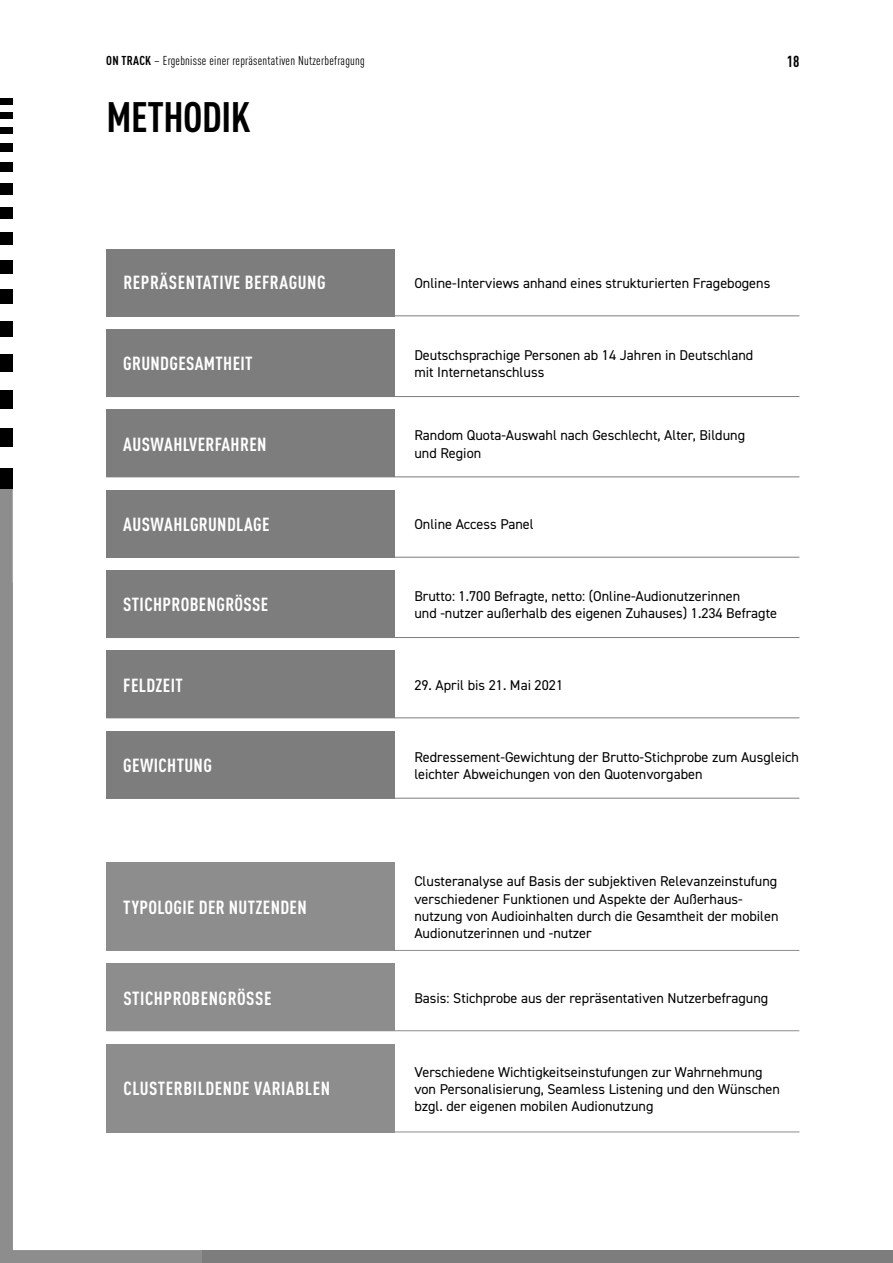
<style>
.page{position:relative;width:893px;height:1263px;background:#fff}
.page>*{position:absolute;margin:0;border:0;box-sizing:border-box;transform-origin:0 0}
.t1{font:700 condensed 42px "DINOT";letter-spacing:-.01em;color:#000}
.t2{font:700 condensed 18.75px "DINOT";letter-spacing:.02em;color:#fff}
.t3{font:700 condensed 15.75px "DINOT";color:#000}
.t4{font:14.25px/17.1px "DIN2014";color:#000}
.t5{font:condensed 12.75px "DINOT";letter-spacing:.02em;color:#000}
.s1{font-weight:700}
</style>
<div class="page">
<svg style="left:0;top:489px;width:13px;height:94px"></svg>
<div style="left:202px;top:1250px;width:691px;height:13px;background:#7d7d7d"></div>
<div style="left:0;top:468px;width:13px;height:21px;background:#000"></div>
<div style="left:0;top:98px;width:13px;height:7px;background:#000"></div>
<div style="left:0;top:112px;width:13px;height:7px;background:#000"></div>
<div style="left:0;top:127px;width:13px;height:8px;background:#000"></div>
<div style="left:0;top:144px;width:13px;height:9px;background:#000"></div>
<div style="left:0;top:163px;width:13px;height:10px;background:#000"></div>
<div style="left:0;top:184px;width:13px;height:11px;background:#000"></div>
<div style="left:0;top:207px;width:13px;height:12px;background:#000"></div>
<div style="left:0;top:232px;width:13px;height:14px;background:#000"></div>
<div style="left:0;top:260px;width:13px;height:14px;background:#000"></div>
<div style="left:0;top:289px;width:13px;height:16px;background:#000"></div>
<div style="left:0;top:321px;width:13px;height:16px;background:#000"></div>
<div style="left:0;top:355px;width:13px;height:17px;background:#000"></div>
<div style="left:0;top:390px;width:13px;height:19px;background:#000"></div>
<div style="left:0;top:428px;width:13px;height:20px;background:#000"></div>
<svg style="left:0;top:583px;width:202px;height:680px"></svg>
<div style="left:106px;top:249px;width:289px;height:68px;background:#7d7d7d"></div>
<hr style="left:106px;top:315px;width:693px;height:1px;background:#7d7d7d">
<div style="left:106px;top:329px;width:289px;height:68px;background:#7d7d7d"></div>
<hr style="left:106px;top:396px;width:693px;height:1px;background:#7d7d7d">
<div style="left:106px;top:410px;width:289px;height:67px;background:#7d7d7d"></div>
<hr style="left:106px;top:476px;width:693px;height:1px;background:#7d7d7d">
<div style="left:106px;top:490px;width:289px;height:68px;background:#7d7d7d"></div>
<hr style="left:106px;top:557px;width:693px;height:1px;background:#7d7d7d">
<div style="left:106px;top:570px;width:289px;height:68px;background:#7d7d7d"></div>
<hr style="left:106px;top:637px;width:693px;height:1px;background:#7d7d7d">
<div style="left:106px;top:651px;width:289px;height:67px;background:#7d7d7d"></div>
<hr style="left:106px;top:717px;width:693px;height:1px;background:#7d7d7d">
<div style="left:106px;top:731px;width:289px;height:67px;background:#7d7d7d"></div>
<hr style="left:106px;top:798px;width:693px;height:1px;background:#7d7d7d">
<div style="left:106px;top:862px;width:289px;height:89px;background:#8d8d8d"></div>
<hr style="left:106px;top:950px;width:693px;height:1px;background:#8d8d8d">
<div style="left:106px;top:963px;width:289px;height:68px;background:#8d8d8d"></div>
<hr style="left:106px;top:1030px;width:693px;height:1px;background:#8d8d8d">
<div style="left:106px;top:1044px;width:289px;height:88px;background:#8d8d8d"></div>
<hr style="left:106px;top:1131px;width:693px;height:1px;background:#8d8d8d">
<p class="t5" style="left:106px;top:52px;width:260px"><span class="s1">ON TRACK</span> – Ergebnisse einer repräsentativen Nutzerbefragung</p>
<p class="t3" style="left:787px;top:50px;width:14px">18</p>
<h1 class="t1" style="left:107px;top:86px;width:146px">METHODIK</h1>
<h2 class="t2" style="left:123px;top:269px;width:204px">REPRÄSENTATIVE BEFRAGUNG</h2>
<p class="t4" style="left:414px;top:275px;width:357px">Online-Interviews anhand eines strukturierten Fragebogens</p>
<h2 class="t2" style="left:123px;top:350px;width:131px">GRUNDGESAMTHEIT</h2>
<p class="t4" style="left:414px;top:346px;width:340px">Deutschsprachige Personen ab 14 Jahren in Deutschland mit Internetanschluss</p>
<h2 class="t2" style="left:123px;top:430px;width:145px">AUSWAHLVERFAHREN</h2>
<p class="t4" style="left:414px;top:427px;width:332px">Random Quota-Auswahl nach Geschlecht, Alter, Bildung und Region</p>
<h2 class="t2" style="left:123px;top:510px;width:148px">AUSWAHLGRUNDLAGE</h2>
<p class="t4" style="left:414px;top:516px;width:121px">Online Access Panel</p>
<h2 class="t2" style="left:123px;top:591px;width:147px">STICHPROBENGRÖSSE</h2>
<p class="t4" style="left:414px;top:587px;width:364px">Brutto: 1.700 Befragte, netto: (Online-Audionutzerinnen<br>und -nutzer außerhalb des eigenen Zuhauses) 1.234 Befragte</p>
<h2 class="t2" style="left:123px;top:671px;width:61px">FELDZEIT</h2>
<p class="t4" style="left:414px;top:676px;width:150px">29. April bis 21. Mai 2021</p>
<h2 class="t2" style="left:123px;top:751px;width:90px">GEWICHTUNG</h2>
<p class="t4" style="left:414px;top:748px;width:386px">Redressement-Gewichtung der Brutto-Stichprobe zum Ausgleich leichter Abweichungen von den Quotenvorgaben</p>
<h2 class="t2" style="left:123px;top:893px;width:185px">TYPOLOGIE DER NUTZENDEN</h2>
<p class="t4" style="left:414px;top:873px;width:366px">Clusteranalyse auf Basis der subjektiven Relevanzeinstufung verschiedener Funktionen und Aspekte der Außerhaus&shy;nutzung von Audioinhalten durch die Gesamtheit der mobilen Audionutzerinnen und -nutzer</p>
<h2 class="t2" style="left:123px;top:984px;width:150px">STICHPROBENGRÖSSE</h2>
<p class="t4" style="left:414px;top:989px;width:355px">Basis: Stichprobe aus der repräsentativen Nutzerbefragung</p>
<h2 class="t2" style="left:123px;top:1075px;width:208px">CLUSTERBILDENDE VARIABLEN</h2>
<p class="t4" style="left:414px;top:1063px;width:367px">Verschiedene Wichtigkeitseinstufungen zur Wahrnehmung von Personalisierung, Seamless Listening und den Wünschen bzgl. der eigenen mobilen Audionutzung</p>
</div>
